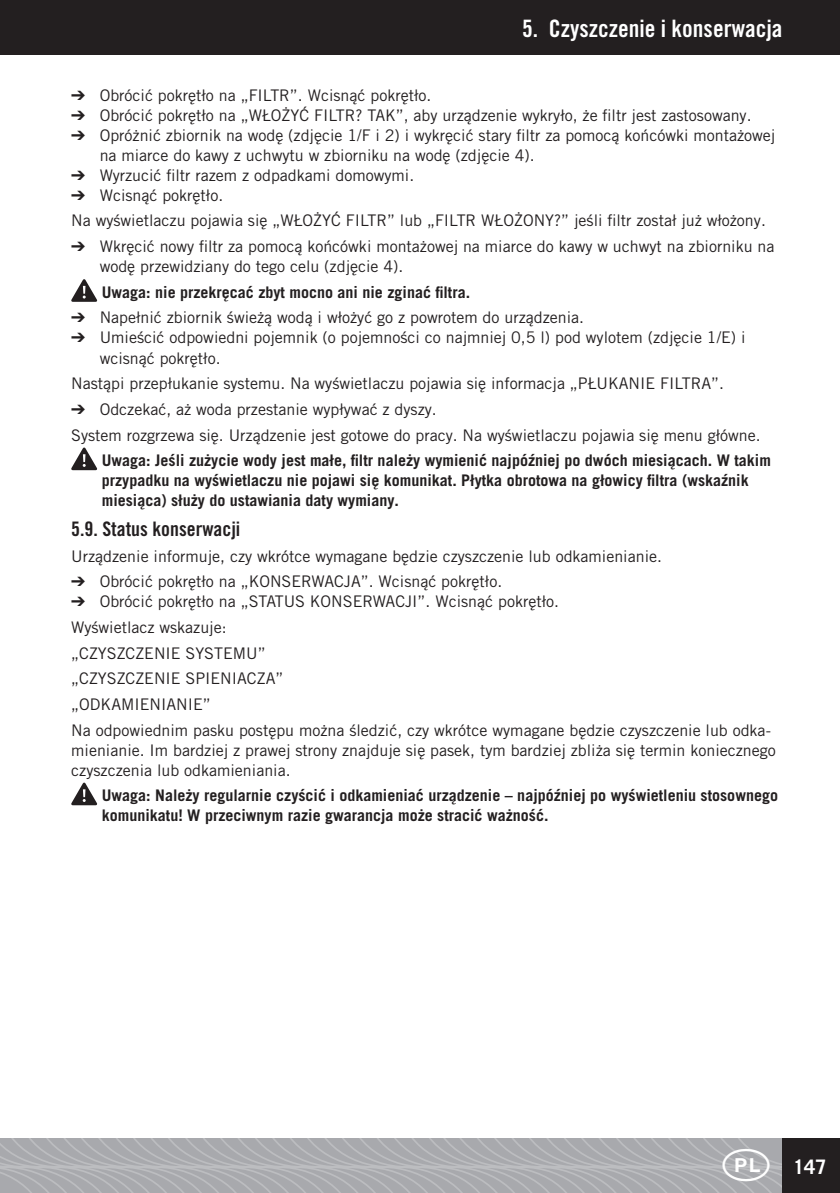
<style>
.page{position:relative;width:840px;height:1193px;background:#fff}
.page>*{position:absolute;margin:0;border:0;box-sizing:border-box;transform-origin:0 0}
.t1{font:24px "Trade Gothic LT Pro Bd Cn 20";color:#fff}
.t2{font:20px "Trade Gothic LT Pro Bd Cn 20";color:#231f20}
.t3{font:700 20px "Trade Gothic LT Pro";color:#fff}
.t4{font:16px/25.6px "Trade Gothic LT Pro";color:#231f20}
.t5{font:700 16px/20px "Trade Gothic LT Pro";color:#231f20}
</style>
<div class="page">
<svg style="left:71px;top:279px;width:26px;height:23px"></svg>
<svg style="left:71px;top:447px;width:26px;height:23px"></svg>
<svg style="left:71px;top:782px;width:26px;height:23px"></svg>
<div style="left:0;top:0;width:839px;height:55px;background:#231f20"></div>
<svg style="left:0;top:1138px;width:782px;height:55px;background:#acadb1"></svg>
<div style="left:782px;top:1138px;width:57px;height:55px;background:#231f20"></div>
<svg style="left:722px;top:1149px;width:47px;height:33px;background:#aeafb2"></svg>
<p class="t1" style="left:522px;top:13px;width:261px">5. Czyszczenie i konserwacja</p>
<p class="t4" style="left:71px;top:82px;width:361px">➔ Obrócić pokrętło na „FILTR”. Wcisnąć pokrętło.</p>
<p class="t4" style="left:71px;top:102px;width:681px">➔ Obrócić pokrętło na „WŁOŻYĆ FILTR? TAK”, aby urządzenie wykryło, że filtr jest zastosowany.</p>
<p class="t4" style="left:100px;top:125px;width:677px;line-height:20px;text-indent:-28px">➔ Opróżnić zbiornik na wodę (zdjęcie 1/F i 2) i wykręcić stary filtr za pomocą końcówki montażowej na miarce do kawy z uchwytu w zbiorniku na wodę (zdjęcie 4).</p>
<p class="t4" style="left:71px;top:162px;width:344px">➔ Wyrzucić filtr razem z odpadkami domowymi.</p>
<p class="t4" style="left:71px;top:182px;width:695px">➔ Wcisnąć pokrętło.<br>Na wyświetlaczu pojawia się „WŁOŻYĆ FILTR” lub „FILTR WŁOŻONY?” jeśli filtr został już włożony.</p>
<p class="t4" style="left:100px;top:236px;width:676px;line-height:20px;text-indent:-28px">➔ Wkręcić nowy filtr za pomocą końcówki montażowej na miarce do kawy w uchwyt na zbiorniku na wodę przewidziany do tego celu (zdjęcie 4).</p>
<p class="t5" style="left:102px;top:282px;width:370px">Uwaga: nie przekręcać zbyt mocno ani nie zginać filtra.</p>
<p class="t4" style="left:71px;top:305px;width:514px">➔ Napełnić zbiornik świeżą wodą i włożyć go z powrotem do urządzenia.</p>
<p class="t4" style="left:100px;top:328px;width:647px;line-height:20px;text-indent:-28px">➔ Umieścić odpowiedni pojemnik (o pojemności co najmniej 0,5 l) pod wylotem (zdjęcie 1/E) i wcisnąć pokrętło.</p>
<p class="t4" style="left:71px;top:370px;width:654px">Nastąpi przepłukanie systemu. Na wyświetlaczu pojawia się informacja „PŁUKANIE FILTRA”.</p>
<p class="t4" style="left:71px;top:396px;width:367px">➔ Odczekać, aż woda przestanie wypływać z dyszy.</p>
<p class="t4" style="left:71px;top:422px;width:690px">System rozgrzewa się. Urządzenie jest gotowe do pracy. Na wyświetlaczu pojawia się menu główne.</p>
<p class="t5" style="left:102px;top:450px;width:670px">Uwaga: Jeśli zużycie wody jest małe, filtr należy wymienić najpóźniej po dwóch miesiącach. W takim</p>
<p class="t5" style="left:102px;top:470px;width:648px">przypadku na wyświetlaczu nie pojawi się komunikat. Płytka obrotowa na głowicy filtra (wskaźnik miesiąca) służy do ustawiania daty wymiany.</p>
<p class="t2" style="left:71px;top:517px;width:170px">5.9. Status konserwacji</p>
<p class="t4" style="left:71px;top:543px;width:592px">Urządzenie informuje, czy wkrótce wymagane będzie czyszczenie lub odkamienianie.</p>
<p class="t4" style="left:71px;top:568px;width:432px">➔ Obrócić pokrętło na „KONSERWACJA”. Wcisnąć pokrętło.</p>
<p class="t4" style="left:71px;top:588px;width:701px">➔ Obrócić pokrętło na „STATUS KONSERWACJI”. Wcisnąć pokrętło.<br>Wyświetlacz wskazuje:<br>„CZYSZCZENIE SYSTEMU”<br>„CZYSZCZENIE SPIENIACZA”<br>„ODKAMIENIANIE”<br>Na odpowiednim pasku postępu można śledzić, czy wkrótce wymagane będzie czyszczenie lub odka-</p>
<p class="t4" style="left:71px;top:740px;width:705px;line-height:20px">mienianie. Im bardziej z prawej strony znajduje się pasek, tym bardziej zbliża się termin koniecznego czyszczenia lub odkamieniania.</p>
<p class="t5" style="left:102px;top:785px;width:677px">Uwaga: Należy regularnie czyścić i odkamieniać urządzenie – najpóźniej po wyświetleniu stosownego komunikatu! W przeciwnym razie gwarancja może stracić ważność.</p>
<p class="t3" style="left:792px;top:1154px;width:35px">147</p>
</div>
